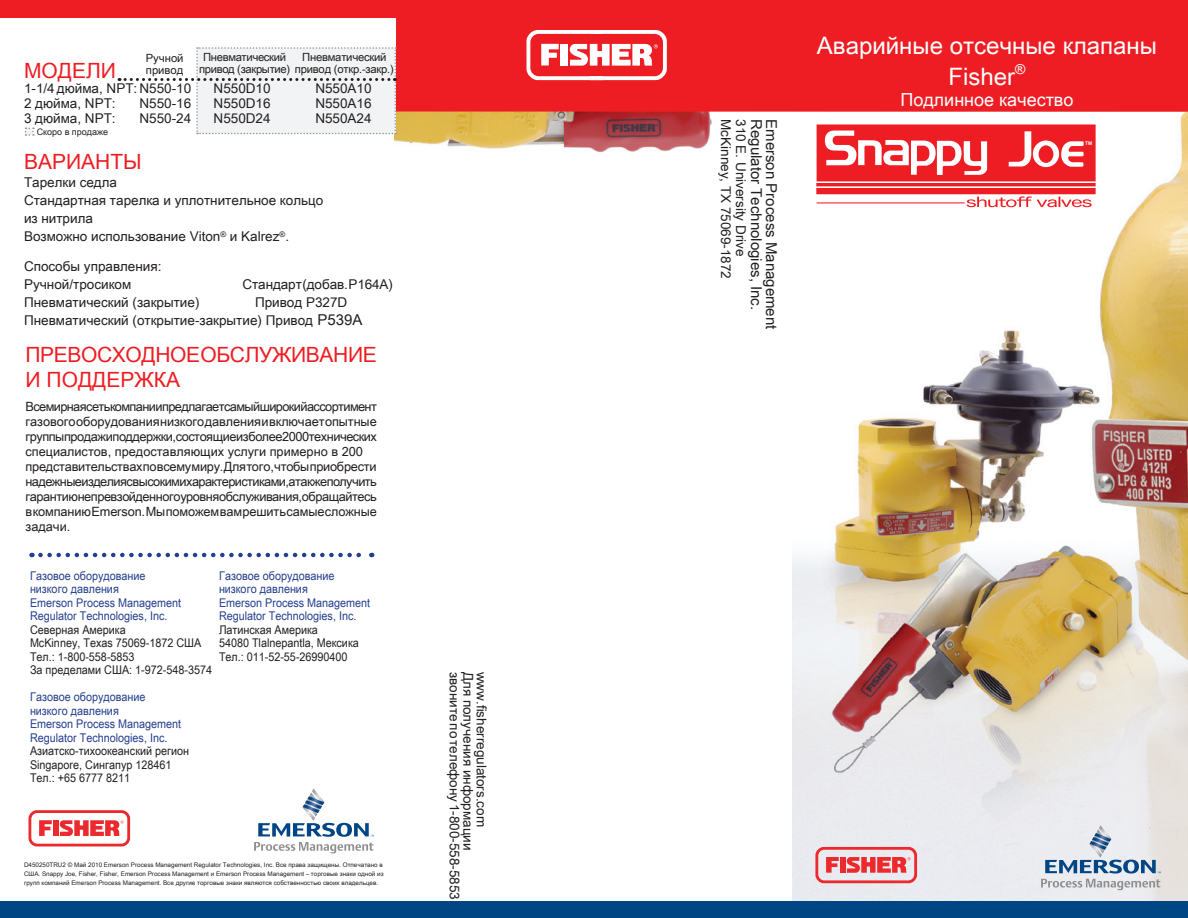
<style>
.page{position:relative;width:1188px;height:918px;background:#fff}
.page>*{position:absolute;margin:0;border:0;box-sizing:border-box;transform-origin:0 0}
.t1{font:24px/30.6px "Arial Unicode MS";color:#fff;text-align:center}
.Red_Header{font:21px/25.2px "Arial Unicode MS";letter-spacing:-.015em;color:#ee1d23}
.t2{font:18px "Arial Unicode MS";color:#fff}
.t3{font:15px "Arial Unicode MS";color:#231f20}
.t4{font:13.95px "Arial Unicode MS";color:#fff}
.MainText{font:13.5px/18px "Arial Unicode MS";color:#231f20}
.MainText-2{font:12.75px/15px "Arial Unicode MS";letter-spacing:-.035em;color:#231f20}
.t5{font:12px/13.5px "Arial Unicode MS";color:#253f8e;scale:.9 1}
.t6{font:12px "Arial Unicode MS";color:#231f20;scale:.9 1}
.t7{font:11.25px "Arial Unicode MS";letter-spacing:-.02em;color:#231f20}
.t8{font:9px "Arial Unicode MS";color:#231f20}
.t9{font:6.3px/9px "Arial Unicode MS";color:#231f20}
.t10{font:700 4.95px "Arial";color:#fff}
.s1{font-size:15px}
</style>
<div class="page">
<img style="left:792px;top:112px;width:396px;height:790px">
<img style="left:395px;top:112px;width:317px;height:40px">
<div style="left:396px;top:0;width:792px;height:112px;background:#ee1d23"></div>
<img style="left:1099px;top:825px;width:12px;height:8px">
<img style="left:1089px;top:841px;width:13px;height:17px">
<img style="left:1090px;top:841px;width:17px;height:9px">
<img style="left:1092px;top:837px;width:17px;height:9px">
<img style="left:1094px;top:833px;width:17px;height:9px">
<svg style="left:1041px;top:860px;width:120px;height:30px;background:#aabaca"></svg>
<svg style="left:815px;top:847px;width:102px;height:36px;background:#ea9599"></svg>
<div style="left:0;top:902px;width:1188px;height:16px;background:#004684"></div>
<div style="left:0;top:0;width:1188px;height:18px;background:#ee1d23"></div>
<svg style="left:526px;top:30px;width:141px;height:50px"></svg>
<img style="left:312px;top:788px;width:13px;height:15px">
<img style="left:307px;top:813px;width:8px;height:8px">
<img style="left:303px;top:804px;width:17px;height:9px">
<img style="left:305px;top:800px;width:17px;height:9px">
<img style="left:307px;top:796px;width:17px;height:9px">
<svg style="left:254px;top:823px;width:120px;height:30px"></svg>
<svg style="left:29px;top:810px;width:101px;height:36px"></svg>
<svg style="left:40px;top:553px;width:332px;height:4px"></svg>
<svg style="left:816px;top:125px;width:280px;height:82px"></svg>
<hr style="left:817px;top:202px;width:148px;height:1px;background:#ee1d23">
<svg style="left:119px;top:47px;width:277px;height:87px"></svg>
<svg style="left:25px;top:128px;width:9px;height:8px"></svg>
<p class="t7" style="left:302px;top:48px;width:86px">Пневматический</p>
<p class="t7" style="left:203px;top:48px;width:84px">Пневматический</p>
<p class="t7" style="left:199px;top:60px;width:196px">привод (закрытие) привод (откр.-закр.)</p>
<p class="t7" style="left:146px;top:50px;width:39px">Ручной</p>
<p class="t7" style="left:146px;top:62px;width:39px">привод</p>
<p class="Red_Header" style="left:24px;top:57px;width:94px">МОДЕЛИ</p>
<p class="MainText" style="left:24px;top:79px;width:169px">1-1/4 дюйма, NPT: N550-10</p>
<p class="MainText" style="left:24px;top:94px;width:93px">2 дюйма, NPT:</p>
<p class="MainText" style="left:24px;top:109px;width:93px">3 дюйма, NPT:</p>
<p class="Red_Header" style="left:24px;top:149px;width:119px">ВАРИАНТЫ</p>
<p class="MainText" style="left:24px;top:173px;width:95px">Тарелки седла</p>
<p class="MainText" style="left:24px;top:191px;width:301px">Стандартная тарелка и уплотнительное кольцо из нитрила</p>
<p class="MainText" style="left:24px;top:227px;width:267px">Возможно использование Viton<sup>®</sup> и Kalrez<sup>®</sup>.</p>
<p class="MainText" style="left:24px;top:257px;width:139px">Способы управления:</p>
<p class="MainText" style="left:24px;top:275px;width:109px">Ручной/тросиком</p>
<p class="MainText" style="left:243px;top:275px;width:152px">Стандарт (добав. P164A)</p>
<p class="MainText" style="left:24px;top:293px;width:177px">Пневматический (закрытие)</p>
<p class="MainText" style="left:255px;top:293px;width:94px">Привод P327D</p>
<p class="MainText" style="left:24px;top:311px;width:340px">Пневматический (открытие-закрытие) Привод <span class="s1">P539A</span></p>
<p class="MainText" style="left:214px;top:79px;width:59px">N550D10</p>
<p class="MainText" style="left:214px;top:94px;width:59px">N550D16</p>
<p class="MainText" style="left:214px;top:109px;width:59px">N550D24</p>
<p class="MainText" style="left:315px;top:79px;width:58px">N550A10</p>
<p class="MainText" style="left:315px;top:94px;width:58px">N550A16</p>
<p class="MainText" style="left:315px;top:109px;width:58px">N550A24</p>
<p class="MainText" style="left:140px;top:94px;width:53px">N550-16</p>
<p class="MainText" style="left:140px;top:109px;width:53px">N550-24</p>
<p class="t8" style="left:37px;top:125px;width:73px">Скоро в продаже</p>
<p class="Red_Header" style="left:26px;top:342px;width:353px">ПРЕВОСХОДНОЕ ОБСЛУЖИВАНИЕ<br>И ПОДДЕРЖКА</p>
<p class="MainText-2" style="left:26px;top:399px;width:353px">Всемирная сеть компании предлагает самый широкий ассортимент газового оборудования низкого давления и включает опытные группы продаж и поддержки, состоящие из более 2000 технических специалистов, предоставляющих услуги примерно в 200 представительствах по всему миру. Для того, чтобы приобрести надежные изделия с высокими характеристиками, а также получить гарантию непревзойденного уровня обслуживания, обращайтесь в компанию Emerson. Мы поможем вам решить самые сложные задачи.</p>
<p class="t5" style="left:30px;top:569px;width:130px">Газовое оборудование низкого давления</p>
<p class="t5" style="left:30px;top:596px;width:170px">Emerson Process Management</p>
<p class="t5" style="left:30px;top:609px;width:154px">Regulator Technologies, Inc.</p>
<p class="t6" style="left:30px;top:621px;width:108px">Северная Америка</p>
<p class="t6" style="left:30px;top:634px;width:192px">McKinney, Texas 75069-1872 США</p>
<p class="t6" style="left:30px;top:648px;width:118px">Тел.: 1-800-558-5853</p>
<p class="t6" style="left:30px;top:661px;width:204px">За пределами США: 1-972-548-3574</p>
<p class="t5" style="left:30px;top:690px;width:130px">Газовое оборудование низкого давления</p>
<p class="t5" style="left:30px;top:717px;width:170px">Emerson Process Management</p>
<p class="t5" style="left:30px;top:731px;width:154px">Regulator Technologies, Inc.</p>
<p class="t6" style="left:30px;top:742px;width:178px">Азиатско-тихоокеанский регион</p>
<p class="t6" style="left:30px;top:756px;width:159px">Singapore, Сингапур 128461</p>
<p class="t6" style="left:30px;top:769px;width:113px">Тел.: +65 6777 8211</p>
<p class="t5" style="left:219px;top:569px;width:130px">Газовое оборудование низкого давления</p>
<p class="t5" style="left:219px;top:596px;width:170px">Emerson Process Management</p>
<p class="t5" style="left:219px;top:609px;width:154px">Regulator Technologies, Inc.</p>
<p class="t6" style="left:219px;top:621px;width:111px">Латинская Америка</p>
<p class="t6" style="left:219px;top:634px;width:157px">54080 Tlalnepantla, Мексика</p>
<p class="t6" style="left:219px;top:648px;width:144px">Тел.: 011-52-55-26990400</p>
<p class="t9" style="left:24px;top:860px;width:361px">D450250TRU2 © Май 2010 Emerson Process Management Regulator Technologies, Inc. Все права защищены. Отпечатано в<br>США. Snappy Joe, Fisher, Fisher, Emerson Process Management и Emerson Process Management – торговые знаки одной из групп компаний Emerson Process Management. Все другие торговые знаки являются собственностью своих владельцев.</p>
<p class="MainText" style="left:464px;top:672px;width:230px;rotate:90deg">звоните по телефону 1-800-558-5853</p>
<p class="MainText" style="left:477px;top:672px;width:180px;rotate:90deg">Для получения информации</p>
<p class="MainText" style="left:491px;top:672px;width:157px;rotate:90deg">www.fisherregulators.com</p>
<p class="MainText" style="left:735px;top:119px;width:161px;rotate:90deg">McKinney, TX 75069-1872</p>
<p class="MainText" style="left:750px;top:119px;width:139px;rotate:90deg">310 E. University Drive</p>
<p class="t3" style="left:767px;top:119px;width:192px;rotate:90deg">Regulator Technologies, Inc.</p>
<p class="t3" style="left:782px;top:119px;width:212px;rotate:90deg">Emerson Process Management</p>
<p class="t1" style="left:817px;top:30px;width:342px">Аварийные отсечные клапаны<br>Fisher</p>
<p class="t4" style="left:1015px;top:59px;width:12px">®</p>
<p class="t2" style="left:900px;top:87px;width:175px">Подлинное качество</p>
<p class="t10" style="left:1085px;top:140px;width:9px">TM</p>
</div>
